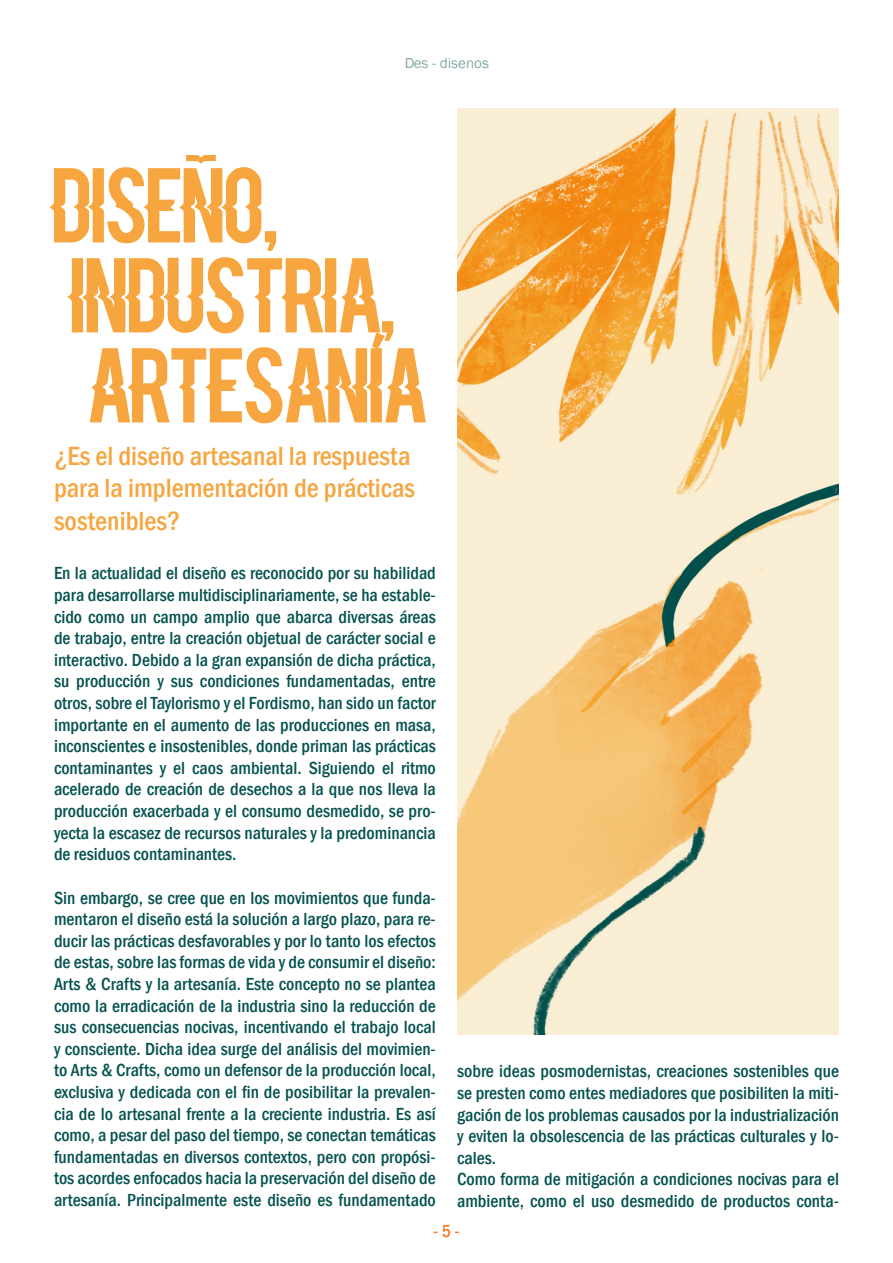
<style>
.page{position:relative;width:893px;height:1263px;background:#fff}
.page>*{position:absolute;margin:0;border:0;box-sizing:border-box;transform-origin:0 0}
.t1{font:72px "Blacklisted";color:#f6a53f}
.t2{font:500 condensed 27px/32.4px "Franklin Gothic";color:#f6a53f}
.t3{font:500 condensed 18px/21.6px "Franklin Gothic";color:#04524f;text-align:justify}
.t4{font:500 condensed 18px "Franklin Gothic";color:#f47b27}
.t5{font:15px "Franklin Gothic";color:#04524f}
</style>
<div class="page">
<svg style="left:186px;top:155px;width:30px;height:8px"></svg>
<img style="left:457px;top:108px;width:382px;height:926px">
<p class="t5" style="left:404px;top:54px;width:86px">Des - disenos</p>
<p class="t1" style="left:54px;top:166px;width:227px">DISENO,</p>
<p class="t1" style="left:72px;top:256px;width:326px">INDUSTRIA,</p>
<p class="t1" style="left:90px;top:346px;width:339px">ARTESANIA</p>
<p class="t2" style="left:54px;top:440px;width:363px">¿Es el diseño artesanal la respuesta para la implementación de prácticas sostenibles?</p>
<p class="t3" style="left:54px;top:562px;width:383px">En la actualidad el diseño es reconocido por su habilidad para desarrollarse multidisciplinariamente, se ha estable&shy;cido como un campo amplio que abarca diversas áreas de trabajo, entre la creación objetual de carácter social e interactivo. Debido a la gran expansión de dicha práctica, su producción y sus condiciones fundamentadas, entre otros, sobre el Taylorismo y el Fordismo, han sido un factor importante en el aumento de las producciones en masa, inconscientes e insostenibles, donde priman las prácticas contaminantes y el caos ambiental. Siguiendo el ritmo acelerado de creación de desechos a la que nos lleva la producción exacerbada y el consumo desmedido, se pro&shy;yecta la escasez de recursos naturales y la predominancia de residuos contaminantes.</p>
<p class="t3" style="left:54px;top:886px;width:383px">Sin embargo, se cree que en los movimientos que funda&shy;mentaron el diseño está la solución a largo plazo, para re&shy;ducir las prácticas desfavorables y por lo tanto los efectos de estas, sobre las formas de vida y de consumir el diseño:<br>Arts &amp; Crafts y la artesanía. Este concepto no se plantea como la erradicación de la industria sino la reducción de sus consecuencias nocivas, incentivando el trabajo local y consciente. Dicha idea surge del análisis del movimien&shy;to Arts &amp; Crafts, como un defensor de la producción local, exclusiva y dedicada con el fin de posibilitar la prevalen&shy;cia de lo artesanal frente a la creciente industria. Es así como, a pesar del paso del tiempo, se conectan temáticas fundamentadas en diversos contextos, pero con propósi&shy;tos acordes enfocados hacia la preservación del diseño de artesanía. Principalmente este diseño es fundamentado</p>
<p class="t3" style="left:457px;top:1060px;width:383px">sobre ideas posmodernistas, creaciones sostenibles que se presten como entes mediadores que posibiliten la miti&shy;gación de los problemas causados por la industrialización y eviten la obsolescencia de las prácticas culturales y lo&shy;cales.</p>
<p class="t3" style="left:457px;top:1168px;width:383px">Como forma de mitigación a condiciones nocivas para el ambiente, como el uso desmedido de productos conta-</p>
<p class="t4" style="left:433px;top:1219px;width:28px">- 5 -</p>
</div>
